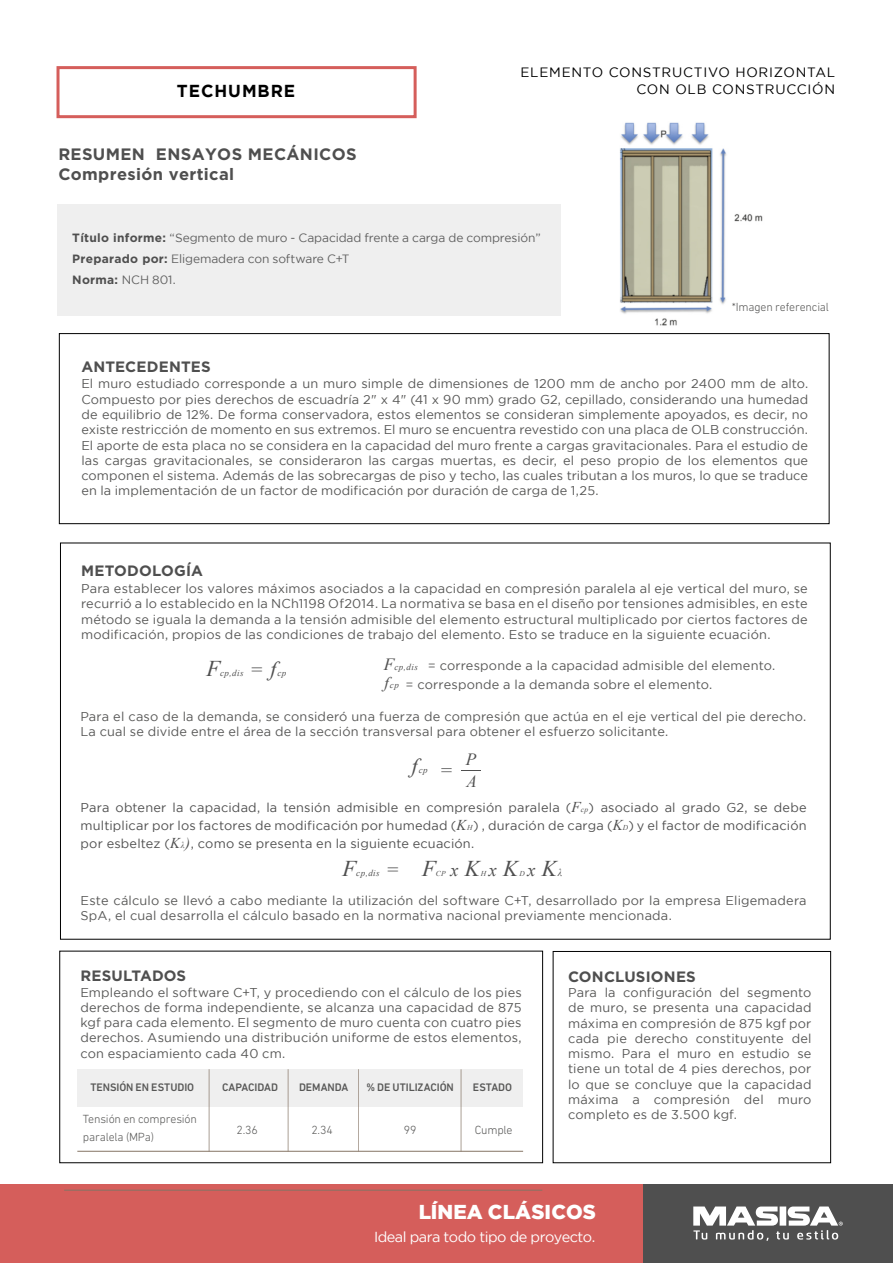
<style>
.page{position:relative;width:893px;height:1263px;background:#fff}
.page>*{position:absolute;margin:0;border:0;box-sizing:border-box;transform-origin:0 0}
.t1{font:italic 22.5px "Times New Roman";color:#4f4f4f}
.t2{font:italic 21px "Times New Roman";color:#4f4f4f}
.t3{font:900 20.1px "Gotham";letter-spacing:.005em;color:#fff}
.t4{font:italic 18px "Times New Roman";color:#4f4f4f}
.t5{font:700 17.25px "Gotham";letter-spacing:.055em;color:#000}
.t6{font:italic 17.1px/22.5px "Times New Roman";color:#4f4f4f}
.t7{font:700 16.5px/19.8px "Gotham";letter-spacing:.02em;color:#4f4f4f}
.t8{font:700 15px "Gotham";letter-spacing:.01em;color:#4f4f4f}
.t9{font:14.55px "Gotham";letter-spacing:-.04em;color:#fff}
.t10{font:13.5px/16.2px "Gotham";letter-spacing:.055em;color:#000;text-align:right}
.t11{font:12.75px/15.3px "Gotham";letter-spacing:.015em;color:#575756;text-align:justify}
.t12{font:12.75px/18px "Gotham";letter-spacing:.015em;color:#4f4f4f;text-align:justify}
.t13{font:12px/21px "Gotham";letter-spacing:-.005em;color:#606060}
.t14{font:300 12px/17.4px "DIN Next LT Pro";letter-spacing:-.015em;color:#575756}
.t15{font:500 11.1px "DIN Next LT Pro";letter-spacing:-.005em;color:#575756}
.t16{font:italic 9px "Times New Roman";letter-spacing:.05em;color:#4f4f4f}
.t17{font:italic 7.5px "Times New Roman";color:#4f4f4f}
.s1{font-weight:700;color:#4f4f4f}
.s2{font-style:normal;font-size:19.5px}
.s3{font-size:21px}
.s4{font-family:"Times New Roman";font-style:italic;font-size:17.1px;color:#4f4f4f}
.s5{font-family:"Times New Roman";font-style:italic;font-size:9px;color:#4f4f4f}
.s6{font-family:"Times New Roman";font-style:italic;font-size:15.9px;color:#4f4f4f}
.s7{font-family:"Times New Roman";font-style:italic;font-size:15px}
.s8{font-family:"Times New Roman";font-style:italic;font-size:7.5px}
.s9{font-family:"Times New Roman";font-style:italic;font-size:9px}
.s10{font-size:22.5px}
.s11{font-size:10.5px}
</style>
<div class="page">
<div style="left:0;top:1184px;width:643px;height:79px;background:#d55e5b"></div>
<div style="left:643px;top:1184px;width:250px;height:79px;background:#4f4f4f"></div>
<svg style="left:693px;top:1206px;width:150px;height:35px"></svg>
<div style="left:57px;top:66px;width:360px;height:52px;border:3px solid #d55e5b"></div>
<div style="left:57px;top:204px;width:504px;height:111px;background:#efefef"></div>
<div style="left:59px;top:333px;width:771px;height:191px;border:1px solid #000"></div>
<div style="left:553px;top:951px;width:278px;height:212px;border:1px solid #000"></div>
<div style="left:78px;top:1069px;width:445px;height:38px;background:#efefef"></div>
<hr style="left:64px;top:1190px;width:478px;height:1px;background:#857465">
<hr style="left:209px;top:1069px;width:1px;height:82px;background:#857465">
<hr style="left:288px;top:1069px;width:1px;height:82px;background:#857465">
<hr style="left:358px;top:1069px;width:1px;height:82px;background:#857465">
<hr style="left:461px;top:1069px;width:1px;height:82px;background:#857465">
<hr style="left:77px;top:1151px;width:446px;height:1px;background:#857465">
<svg style="left:441px;top:768px;width:11px;height:4px"></svg>
<svg style="left:461px;top:770px;width:20px;height:1px"></svg>
<img style="left:620px;top:122px;width:143px;height:204px">
<h3 class="t5" style="left:177px;top:81px;width:120px">TECHUMBRE</h3>
<p class="t7" style="left:58px;top:144px;width:300px">RESUMEN ENSAYOS MECÁNICOS<br>Compresión vertical</p>
<p class="t10" style="left:520px;top:64px;width:316px">ELEMENTO CONSTRUCTIVO HORIZONTAL<br>CON OLB CONSTRUCCIÓN</p>
<p class="t13" style="left:72px;top:227px;width:470px"><span class="s1">Título informe:</span> “Segmento de muro - Capacidad frente a carga de compresión”<br><span class="s1">Preparado por:</span> Eligemadera con software C+T<br><span class="s1">Norma:</span> NCH 801.</p>
<p class="t14" style="left:732px;top:298px;width:99px">*Imagen referencial</p>
<p class="t8" style="left:81px;top:358px;width:131px">ANTECEDENTES</p>
<p class="t11" style="left:81px;top:376px;width:728px">El muro estudiado corresponde a un muro simple de dimensiones de 1200 mm de ancho por 2400 mm de alto.<br>Compuesto por pies derechos de escuadría 2" x 4" (41 x 90 mm) grado G2, cepillado, considerando una humedad de equilibrio de 12%. De forma conservadora, estos elementos se consideran simplemente apoyados, es decir, no existe restricción de momento en sus extremos. El muro se encuentra revestido con una placa de OLB construcción.<br>El aporte de esta placa no se considera en la capacidad del muro frente a cargas gravitacionales. Para el estudio de las cargas gravitacionales, se consideraron las cargas muertas, es decir, el peso propio de los elementos que componen el sistema. Además de las sobrecargas de piso y techo, las cuales tributan a los muros, lo que se traduce en la implementación de un factor de modificación por duración de carga de 1,25.</p>
<p class="t8" style="left:81px;top:562px;width:123px">METODOLOGÍA</p>
<p class="t11" style="left:81px;top:581px;width:728px">Para establecer los valores máximos asociados a la capacidad en compresión paralela al eje vertical del muro, se recurrió a lo establecido en la NCh1198 Of2014. La normativa se basa en el diseño por tensiones admisibles, en este método se iguala la demanda a la tensión admisible del elemento estructural multiplicado por ciertos factores de modificación, propios de las condiciones de trabajo del elemento. Esto se traduce en la siguiente ecuación.</p>
<h1 class="t1" style="left:206px;top:653px;width:15px">F</h1>
<p class="t16" style="left:220px;top:667px;width:68px">cp,dis <span class="s2">=</span> <span class="s3">f</span>cp</p>
<p class="t11" style="left:384px;top:656px;width:393px;line-height:18.8px"><span class="s4">F</span><span class="s5">cp,dis</span> = corresponde a la capacidad admisible del elemento. <span class="s6">f</span><span class="s5">cp</span> = corresponde a la demanda sobre el elemento.</p>
<p class="t11" style="left:80px;top:708px;width:727px">Para el caso de la demanda, se consideró una fuerza de compresión que actúa en el eje vertical del pie derecho.<br>La cual se divide entre el área de la sección transversal para obtener el esfuerzo solicitante.</p>
<h2 class="t2" style="left:412px;top:752px;width:7px">f</h2>
<p class="t16" style="left:419px;top:764px;width:10px">cp</p>
<h3 class="t6" style="left:466px;top:747px;width:12px">P<br>A</h3>
<p class="t12" style="left:81px;top:798px;width:728px">Para obtener la capacidad, la tensión admisible en compresión paralela (<span class="s7">F</span><span class="s8">cp</span>) asociado al grado G2, se debe multiplicar por los factores de modificación por humedad (<span class="s7">K</span><span class="s8">H</span>) , duración de carga (<span class="s7">K</span><span class="s8">D</span>) y el factor de modificación por esbeltez (<span class="s7">K</span><span class="s9">λ</span><span class="s7">)</span>, como se presenta en la siguiente ecuación.</p>
<h1 class="t1" style="left:343px;top:852px;width:15px">F</h1>
<p class="t16" style="left:356px;top:866px;width:81px">cp,dis <span class="s2">=</span> <span class="s10">F</span></p>
<p class="t17" style="left:436px;top:868px;width:11px">CP</p>
<h3 class="t4" style="left:450px;top:857px;width:31px">x <span class="s10">K</span></h3>
<p class="t17" style="left:481px;top:868px;width:7px">H</p>
<h3 class="t4" style="left:489px;top:857px;width:31px">x <span class="s10">K</span></h3>
<p class="t17" style="left:519px;top:868px;width:7px">D</p>
<h3 class="t4" style="left:527px;top:857px;width:36px">x <span class="s10">K</span><span class="s11">λ</span></h3>
<p class="t11" style="left:81px;top:892px;width:728px">Este cálculo se llevó a cabo mediante la utilización del software C+T, desarrollado por la empresa Eligemadera<br>SpA, el cual desarrolla el cálculo basado en la normativa nacional previamente mencionada.</p>
<p class="t8" style="left:80px;top:967px;width:107px">RESULTADOS</p>
<p class="t11" style="left:80px;top:984px;width:443px">Empleando el software C+T, y procediendo con el cálculo de los pies derechos de forma independiente, se alcanza una capacidad de 875 kgf para cada elemento. El segmento de muro cuenta con cuatro pies derechos. Asumiendo una distribución uniforme de estos elementos, con espaciamiento cada 40 cm.</p>
<p class="t15" style="left:90px;top:1081px;width:105px">TENSIÓN EN ESTUDIO</p>
<p class="t15" style="left:222px;top:1081px;width:58px">CAPACIDAD</p>
<p class="t15" style="left:299px;top:1081px;width:51px">DEMANDA</p>
<p class="t15" style="left:366px;top:1081px;width:89px">% DE UTILIZACIÓN</p>
<p class="t14" style="left:83px;top:1110px;width:116px">Tensión en compresión paralela (MPa)</p>
<p class="t14" style="left:237px;top:1121px;width:23px">2.36</p>
<p class="t14" style="left:311px;top:1121px;width:23px">2.34</p>
<p class="t14" style="left:404px;top:1121px;width:14px">99</p>
<p class="t15" style="left:473px;top:1081px;width:41px">ESTADO</p>
<p class="t14" style="left:475px;top:1121px;width:39px">Cumple</p>
<p class="t8" style="left:568px;top:968px;width:129px">CONCLUSIONES</p>
<p class="t11" style="left:568px;top:984px;width:245px">Para la configuración del segmento de muro, se presenta una capacidad máxima en compresión de 875 kgf por cada pie derecho constituyente del mismo. Para el muro en estudio se tiene un total de 4 pies derechos, por lo que se concluye que la capacidad máxima a compresión del muro completo es de 3.500 kgf.</p>
<h3 class="t3" style="left:419px;top:1198px;width:179px">LÍNEA CLÁSICOS</h3>
<p class="t9" style="left:374px;top:1228px;width:223px">Ideal para todo tipo de proyecto.</p>
</div>
